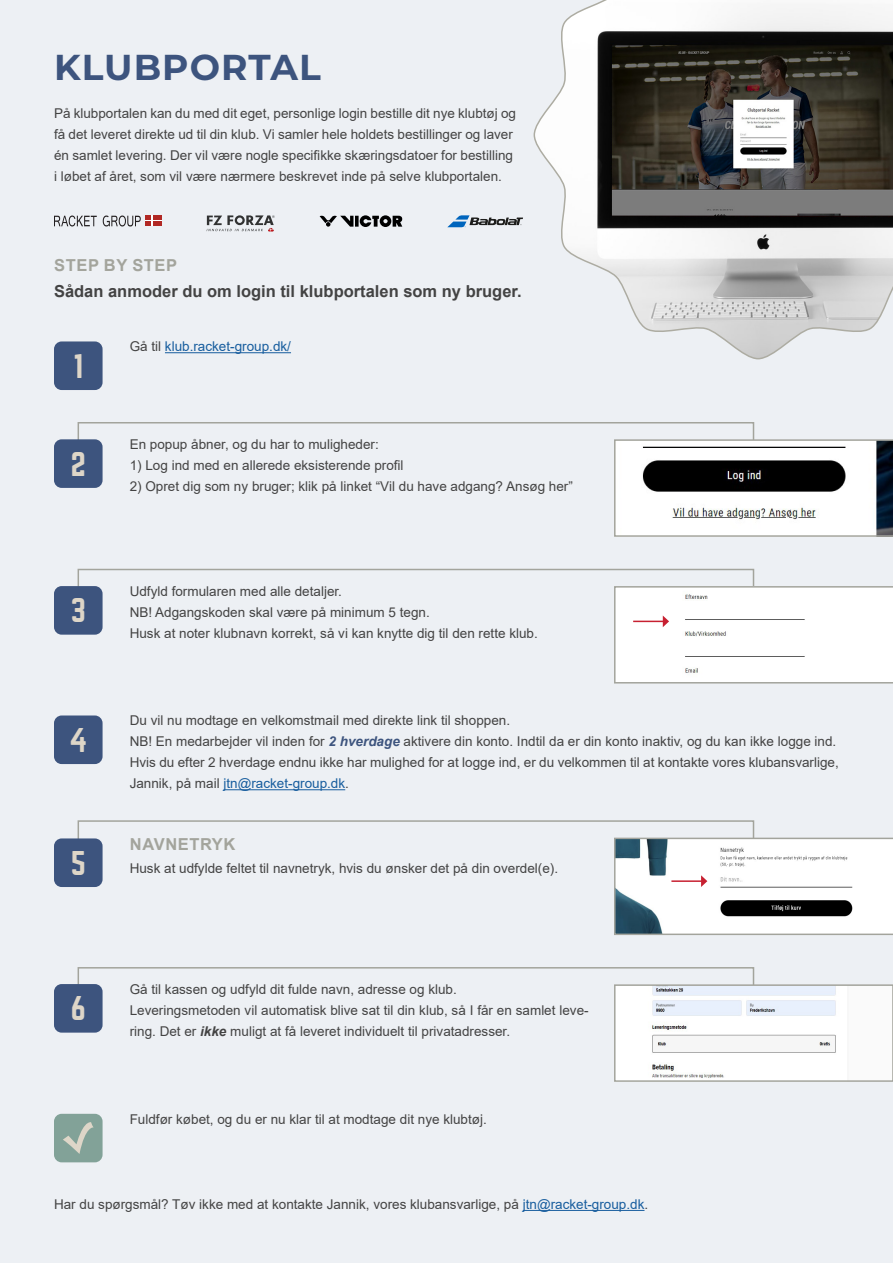
<style>
.page{position:relative;width:893px;height:1263px;background:#edf0f4}
.page>*{position:absolute;margin:0;border:0;box-sizing:border-box;transform-origin:0 0}
.t1{font:700 36px "Montserrat";letter-spacing:.03em;color:#3d547e}
.t2{font:30px "Norwester";color:#ded6c8}
.t3{font:700 16.5px "Arial";color:#434343}
.t4{font:700 16.5px "Arial";letter-spacing:.035em;color:#a3a49c}
.Product_Description{font:13.5px/21px "Arial";color:#434343}
.Product_Description-2{font:13.5px "Arial";color:#175d9e}
.s1{color:#434343}
.s2{font-weight:700;font-style:italic;color:#3d547e}
.s3{color:#175d9e}
.s4{font-weight:700;font-style:italic}
</style>
<div class="page">
<hr style="left:165px;top:352px;width:126px;height:1px;background:#175d9e">
<div style="left:54px;top:341px;width:49px;height:49px;background:#3d547e;border-radius:8px"></div>
<hr style="left:523px;top:1210px;width:121px;height:1px;background:#175d9e">
<svg style="left:533px;top:0;width:360px;height:360px"></svg>
<div style="left:54px;top:1114px;width:49px;height:48px;background:#82a298;border-radius:8px"></div>
<svg style="left:63px;top:1122px;width:31px;height:32px"></svg>
<div style="left:78px;top:422px;width:676px;height:29px;border:2px solid #a3a49c"></div>
<div style="left:54px;top:439px;width:49px;height:49px;background:#3d547e;border-radius:8px"></div>
<svg style="left:614px;top:439px;width:279px;height:98px;background:#b0b1b2"></svg>
<div style="left:78px;top:569px;width:676px;height:28px;border:2px solid #a3a49c"></div>
<div style="left:54px;top:586px;width:49px;height:49px;background:#3d547e;border-radius:8px"></div>
<div style="left:54px;top:715px;width:49px;height:49px;background:#3d547e;border-radius:8px"></div>
<hr style="left:223px;top:789px;width:122px;height:1px;background:#175d9e">
<div style="left:78px;top:967px;width:676px;height:29px;border:2px solid #a3a49c"></div>
<div style="left:54px;top:984px;width:49px;height:49px;background:#3d547e;border-radius:8px"></div>
<img style="left:617px;top:987px;width:273px;height:92px">
<div style="left:614px;top:984px;width:279px;height:98px;border:2px solid #a3a49c"></div>
<div style="left:614px;top:586px;width:279px;height:97px;background:#fff"></div>
<div style="left:78px;top:820px;width:676px;height:29px;border:2px solid #a3a49c"></div>
<div style="left:54px;top:838px;width:49px;height:49px;background:#3d547e;border-radius:8px"></div>
<svg style="left:614px;top:838px;width:279px;height:97px;background:#d2d5d7"></svg>
<svg style="left:54px;top:215px;width:43px;height:11px"></svg>
<svg style="left:103px;top:215px;width:59px;height:11px"></svg>
<svg style="left:207px;top:215px;width:68px;height:17px"></svg>
<svg style="left:320px;top:215px;width:82px;height:12px"></svg>
<svg style="left:447px;top:215px;width:76px;height:13px"></svg>
<h2 class="t1" style="left:54px;top:42px;width:268px">KLUBPORTAL</h2>
<p class="Product_Description" style="left:54px;top:103px;width:464px">På klubportalen kan du med dit eget, personlige login bestille dit nye klubtøj og få det leveret direkte ud til din klub. Vi samler hele holdets bestillinger og laver én samlet levering. Der vil være nogle specifikke skæringsdatoer for bestilling i løbet af året, som vil være nærmere beskrevet inde på selve klubportalen.</p>
<h1 class="t4" style="left:54px;top:254px;width:124px">STEP BY STEP</h1>
<h1 class="t3" style="left:54px;top:280px;width:469px">Sådan anmoder du om login til klubportalen som ny bruger.</h1>
<h2 class="t2" style="left:73px;top:351px;width:11px">1</h2>
<h2 class="t2" style="left:71px;top:449px;width:16px">2</h2>
<h2 class="t2" style="left:71px;top:596px;width:17px">3</h2>
<h2 class="t2" style="left:69px;top:725px;width:19px">4</h2>
<h2 class="t2" style="left:71px;top:848px;width:16px">5</h2>
<h2 class="t2" style="left:71px;top:994px;width:16px">6</h2>
<p class="Product_Description-2" style="left:130px;top:337px;width:163px"><span class="s1">Gå til</span> klub.racket-group.dk/</p>
<p class="Product_Description" style="left:130px;top:434px;width:251px">En popup åbner, og du har to muligheder:</p>
<p class="Product_Description" style="left:130px;top:455px;width:275px">1) Log ind med en allerede eksisterende profil</p>
<p class="Product_Description" style="left:130px;top:476px;width:445px">2) Opret dig som ny bruger; klik på linket “Vil du have adgang? Ansøg her”</p>
<p class="Product_Description" style="left:130px;top:581px;width:214px">Udfyld formularen med alle detaljer.</p>
<p class="Product_Description" style="left:130px;top:602px;width:302px">NB! Adgangskoden skal være på minimum 5 tegn.</p>
<p class="Product_Description" style="left:130px;top:623px;width:410px">Husk at noter klubnavn korrekt, så vi kan knytte dig til den rette klub.</p>
<p class="Product_Description" style="left:130px;top:710px;width:382px">Du vil nu modtage en velkomstmail med direkte link til shoppen.</p>
<p class="Product_Description" style="left:130px;top:731px;width:708px">NB! En medarbejder vil inden for <span class="s2">2 hverdage</span> aktivere din konto. Indtil da er din konto inaktiv, og du kan ikke logge ind.</p>
<p class="Product_Description" style="left:130px;top:752px;width:711px">Hvis du efter 2 hverdage endnu ikke har mulighed for at logge ind, er du velkommen til at kontakte vores klubansvarlige,<br>Jannik, på mail <span class="s3">jtn@racket-group.dk</span>.</p>
<h1 class="t4" style="left:130px;top:833px;width:107px">NAVNETRYK</h1>
<p class="Product_Description" style="left:130px;top:857px;width:430px">Husk at udfylde feltet til navnetryk, hvis du ønsker det på din overdel(e).</p>
<p class="Product_Description" style="left:130px;top:978px;width:329px">Gå til kassen og udfyld dit fulde navn, adresse og klub.</p>
<p class="Product_Description" style="left:130px;top:999px;width:460px">Leveringsmetoden vil automatisk blive sat til din klub, så I får en samlet leve&shy;ring. Det er <span class="s4">ikke</span> muligt at få leveret individuelt til privatadresser.</p>
<p class="Product_Description" style="left:130px;top:1108px;width:359px">Fuldfør købet, og du er nu klar til at modtage dit nye klubtøj.</p>
<p class="Product_Description" style="left:54px;top:1194px;width:596px">Har du spørgsmål? Tøv ikke med at kontakte Jannik, vores klubansvarlige, på <span class="s3">jtn@racket-group.dk</span>.</p>
</div>
